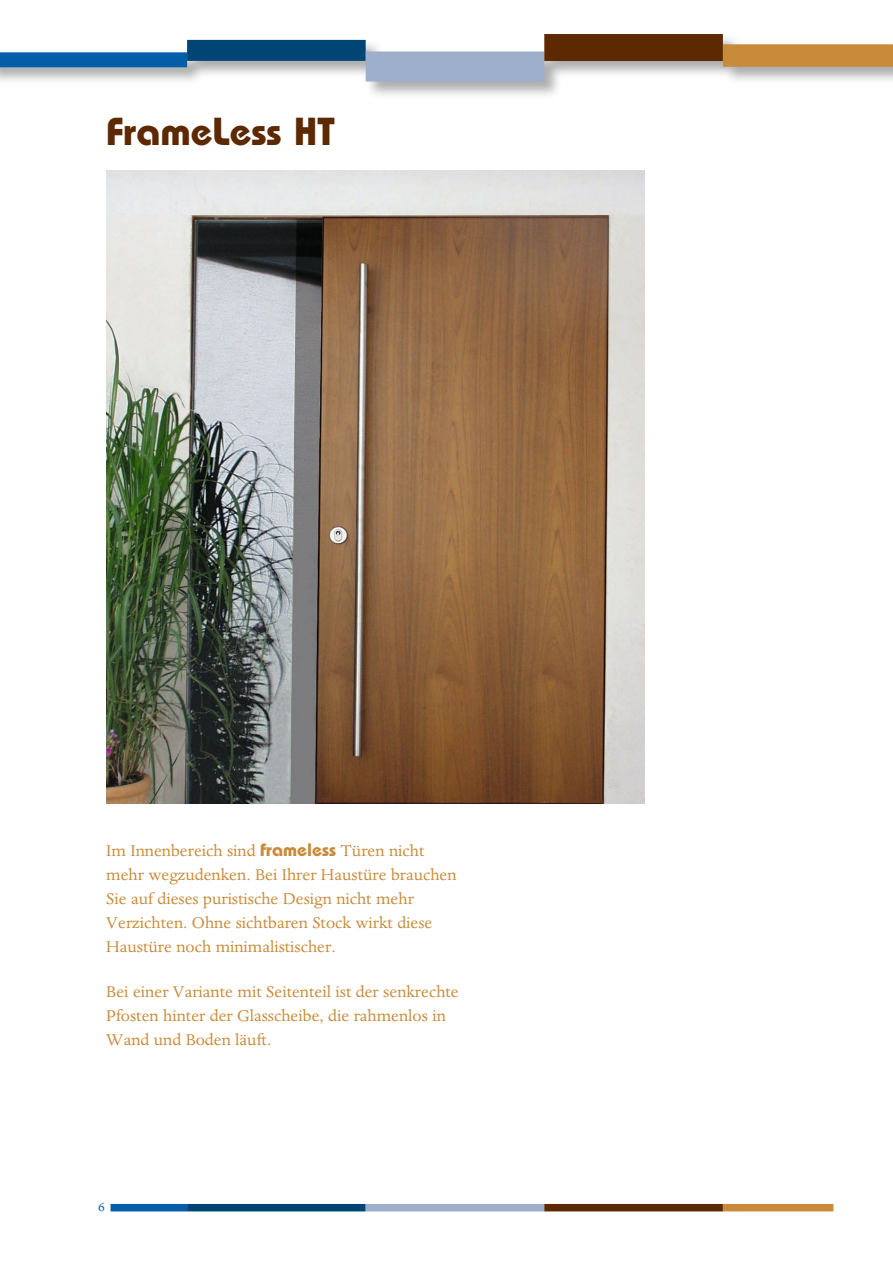
<style>
.page{position:relative;width:893px;height:1263px;background:#fff}
.page>*{position:absolute;margin:0;border:0;box-sizing:border-box;transform-origin:0 0}
.t1{font:700 39px "Bauhaus LT";color:#5d2903}
.t2{font:18px/24px "Dante";color:#c88b3a}
.t3{font:15px "Dante";color:#045da8}
.s1{font-family:"Bauhaus LT";font-weight:700}
</style>
<div class="page">
<div style="left:0;top:52px;width:187px;height:15px;background:#045da8"></div>
<div style="left:187px;top:40px;width:179px;height:21px;background:#004574"></div>
<div style="left:366px;top:51px;width:178px;height:30px;background:#9eafcc"></div>
<div style="left:544px;top:34px;width:179px;height:27px;background:#5d2903"></div>
<div style="left:723px;top:44px;width:170px;height:23px;background:#c88b3a"></div>
<div style="left:111px;top:1204px;width:76px;height:7px;background:#045da8"></div>
<div style="left:187px;top:1204px;width:179px;height:7px;background:#004574"></div>
<div style="left:366px;top:1204px;width:178px;height:7px;background:#9eafcc"></div>
<div style="left:544px;top:1204px;width:179px;height:7px;background:#5d2903"></div>
<div style="left:723px;top:1204px;width:110px;height:7px;background:#c88b3a"></div>
<img style="left:106px;top:170px;width:538px;height:634px">
<h1 class="t1" style="left:106px;top:107px;width:230px">FrameLess HT</h1>
<p class="t2" style="left:106px;top:839px;width:352px">Im Innenbereich sind <span class="s1">frameless</span> Türen nicht mehr wegzudenken. Bei Ihrer Haustüre brauchen Sie auf dieses puristische Design nicht mehr Verzichten. Ohne sichtbaren Stock wirkt diese Haustüre noch minimalistischer.</p>
<p class="t2" style="left:106px;top:980px;width:354px">Bei einer Variante mit Seitenteil ist der senkrechte<br>Pfosten hinter der Glasscheibe, die rahmenlos in<br>Wand und Boden läuft.</p>
<p class="t3" style="left:98px;top:1199px;width:8px">6</p>
</div>
